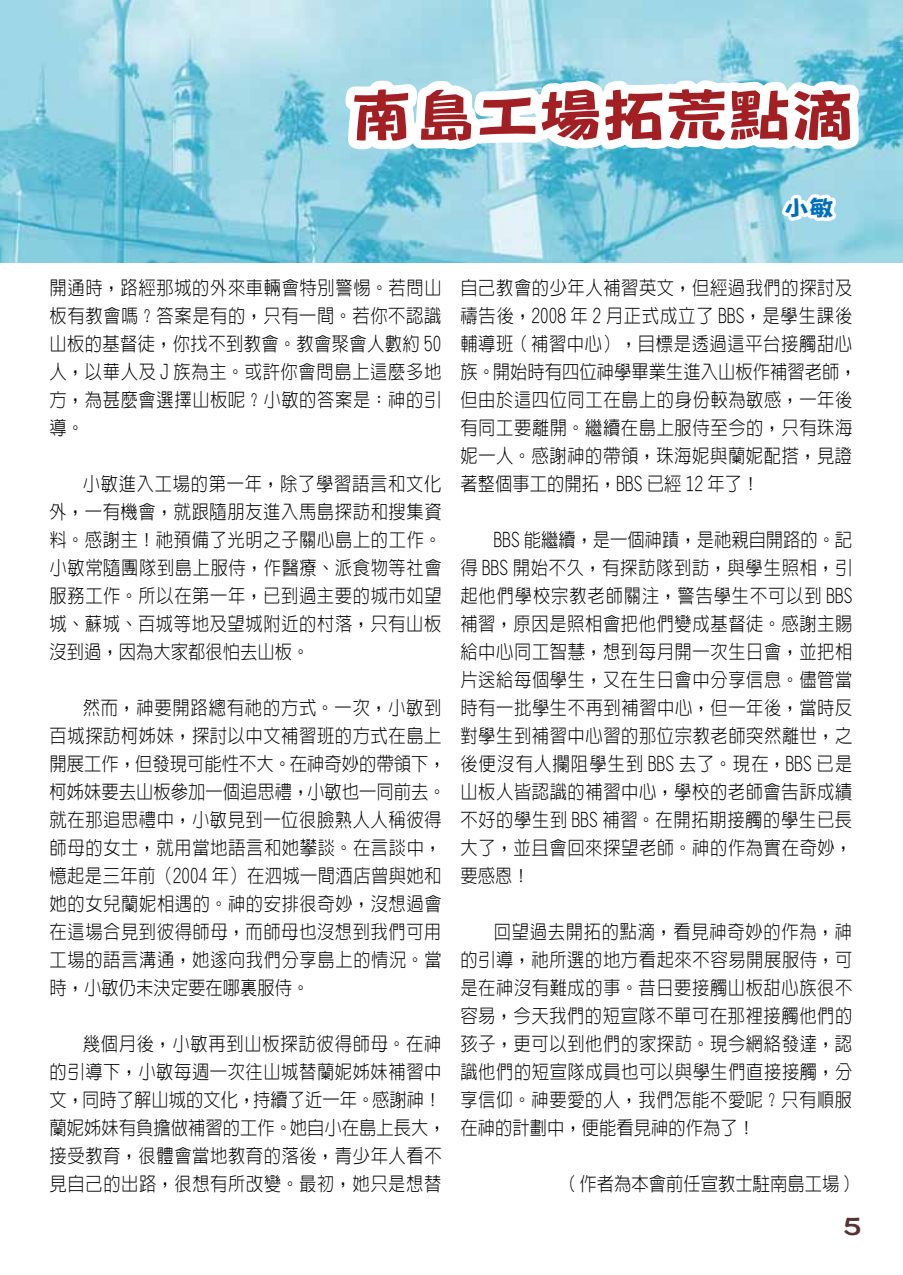
<style>
.page{position:relative;width:903px;height:1275px;background:#fff}
.page>*{position:absolute;margin:0;border:0;box-sizing:border-box;transform-origin:0 0}
.t1{font:800 56.7px "AR Qiao Hei B5";color:#a21f24;scale:1.11 1}
.t2{font:800 22.05px "AR Qiao Hei B5";color:#0070bd;scale:1.11 1}
.t3{font:800 22.05px "AR Qiao Hei B5";color:#563432;scale:1.11 1}
.t4{font:300 19.25px/28px "AR Hei B5 HK";letter-spacing:.03em;color:#000;text-align:justify;scale:.9 1}
.t5{font:300 19.25px "AR Hei B5 HK";color:#000;scale:.9 1}
</style>
<div class="page">
<img style="left:0;top:0;width:903px;height:263px">
<svg style="left:776px;top:190px;width:70px;height:36px"></svg>
<svg style="left:336px;top:63px;width:531px;height:119px"></svg>
<h1 class="t1" style="left:350px;top:87px;width:456px">南島工場拓荒點滴</h1>
<p class="t2" style="left:784px;top:197px;width:46px">小敏</p>
<p class="t4" style="left:50px;top:273px;width:437px">開通時，路經那城的外來車輛會特別警惕。若問山板有教會嗎？答案是有的，只有一間。若你不認識山板的基督徒，你找不到教會。教會聚會人數約 50人，以華人及 J 族為主。或許你會問島上這麼多地方，為甚麼會選擇山板呢？小敏的答案是：神的引導。</p>
<p class="t4" style="left:50px;top:469px;width:437px;text-indent:33px">小敏進入工場的第一年，除了學習語言和文化外，一有機會，就跟隨朋友進入馬島探訪和搜集資料。感謝主！祂預備了光明之子關心島上的工作。小敏常隨團隊到島上服侍，作醫療、派食物等社會服務工作。所以在第一年，已到過主要的城市如望城、蘇城、百城等地及望城附近的村落，只有山板沒到過，因為大家都很怕去山板。</p>
<p class="t4" style="left:50px;top:694px;width:442px;text-align:left;text-indent:33px">然而，神要開路總有祂的方式。一次，小敏到百城探訪柯姊妹，探討以中文補習班的方式在島上開展工作，但發現可能性不大。在神奇妙的帶領下，柯姊妹要去山板參加一個追思禮，小敏也一同前去。就在那追思禮中，小敏見到一位很臉熟人人稱彼得師母的女士，就用當地語言和她攀談。在言談中，憶起是三年前（2004 年）在泗城一間酒店曾與她和她的女兒蘭妮相遇的。神的安排很奇妙，沒想過會在這場合見到彼得師母，而師母也沒想到我們可用工場的語言溝通，她遂向我們分享島上的情況。當時，小敏仍未決定要在哪裏服侍。</p>
<p class="t4" style="left:50px;top:1030px;width:442px;text-align:left;text-indent:33px">幾個月後，小敏再到山板探訪彼得師母。在神的引導下，小敏每週一次往山城替蘭妮姊妹補習中文，同時了解山城的文化，持續了近一年。感謝神！蘭妮姊妹有負擔做補習的工作。她自小在島上長大，接受教育，很體會當地教育的落後，青少年人看不見自己的出路，很想有所改變。最初，她只是想替</p>
<p class="t4" style="left:460px;top:274px;width:442px;text-align:left">自己教會的少年人補習英文，但經過我們的探討及禱告後，2008 年 2 月正式成立了 BBS，是學生課後輔導班 ( 補習中心），目標是透過這平台接觸甜心族。開始時有四位神學畢業生進入山板作補習老師，但由於這四位同工在島上的身份較為敏感，一年後有同工要離開。繼續在島上服侍至今的，只有珠海妮一人。感謝神的帶領，珠海妮與蘭妮配搭，見證著整個事工的開拓，BBS 已經 12 年了！</p>
<p class="t4" style="left:460px;top:526px;width:437px;text-indent:33px">BBS 能繼續，是一個神蹟，是祂親自開路的。記得 BBS 開始不久，有探訪隊到訪，與學生照相，引起他們學校宗教老師關注，警告學生不可以到 BBS補習，原因是照相會把他們變成基督徒。感謝主賜給中心同工智慧，想到每月開一次生日會，並把相片送給每個學生，又在生日會中分享信息。儘管當時有一批學生不再到補習中心，但一年後，當時反對學生到補習中心習的那位宗教老師突然離世，之後便沒有人攔阻學生到 BBS 去了。現在，BBS 已是山板人皆認識的補習中心，學校的老師會告訴成績不好的學生到 BBS 補習。在開拓期接觸的學生已長大了，並且會回來探望老師。神的作為實在奇妙，要感恩！</p>
<p class="t4" style="left:460px;top:918px;width:437px;text-indent:33px">回望過去開拓的點滴，看見神奇妙的作為，神的引導，祂所選的地方看起來不容易開展服侍，可是在神沒有難成的事。昔日要接觸山板甜心族很不容易，今天我們的短宣隊不單可在那裡接觸他們的孩子，更可以到他們的家探訪。現今網絡發達，認識他們的短宣隊成員也可以與學生們直接接觸，分享信仰。神要愛的人，我們怎能不愛呢？只有順服在神的計劃中，便能看見神的作為了！</p>
<p class="t5" style="left:566px;top:1174px;width:319px">( 作者為本會前任宣教士駐南島工場 )</p>
<p class="t3" style="left:843px;top:1216px;width:18px">5</p>
</div>
